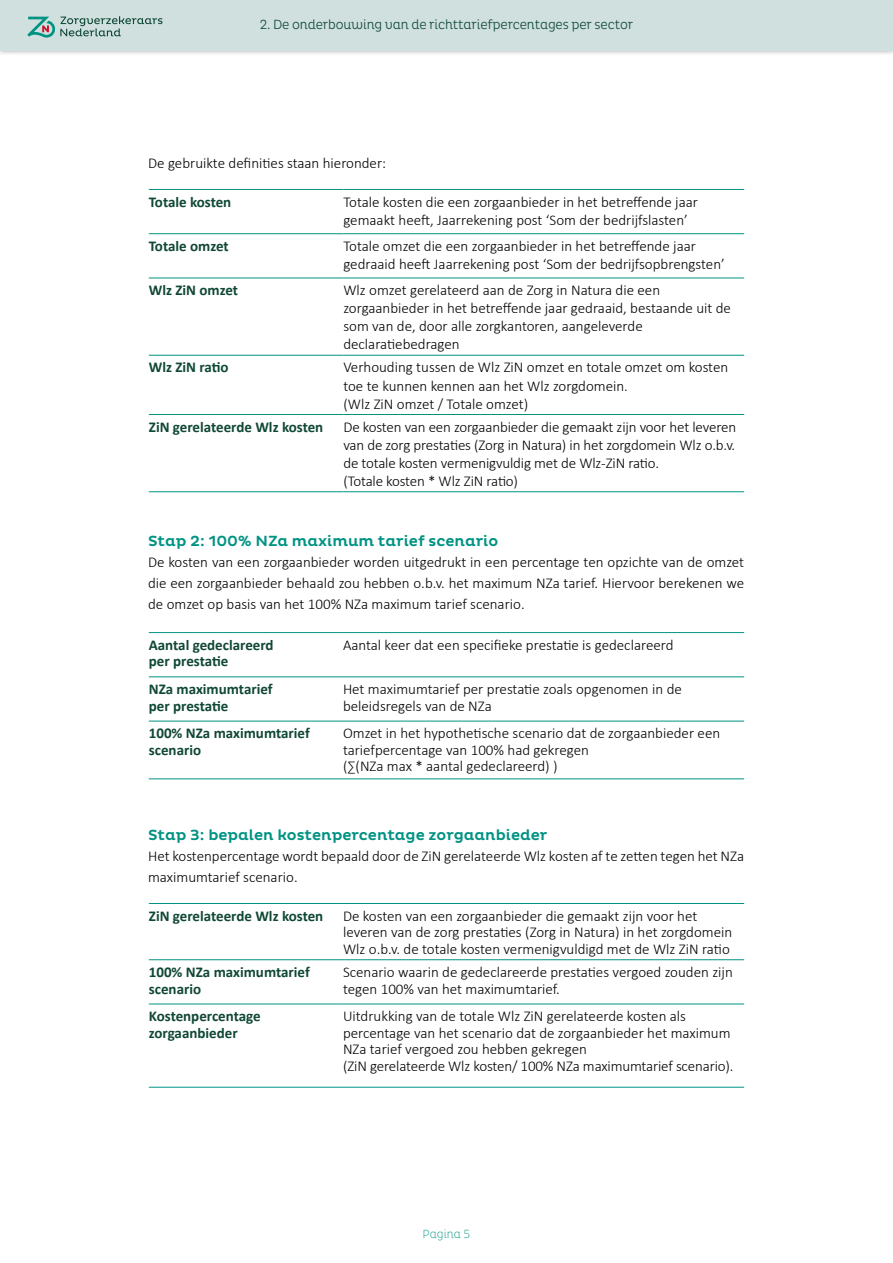
<style>
.page{position:relative;width:893px;height:1263px;background:#fff}
.page>*{position:absolute;margin:0;border:0;box-sizing:border-box;transform-origin:0 0}
.t1{font:300 15px/18px "Calibri";color:#000}
.t2{font:700 15px "Calibri";color:#0f4735}
.t3{font:500 15px "Pluto";color:#009383}
.t4{font:300 13.5px "Pluto Cond";letter-spacing:-.01em;color:#0f4735}
.t5{font:200 12px "Pluto Cond";color:#009383}
</style>
<div class="page">
<hr style="left:149px;top:1087px;width:194px;height:1px;background:#009383">
<hr style="left:343px;top:1087px;width:401px;height:1px;background:#009383">
<hr style="left:149px;top:1004px;width:194px;height:1px;background:#009383">
<hr style="left:343px;top:1004px;width:401px;height:1px;background:#009383">
<hr style="left:149px;top:959px;width:194px;height:1px;background:#009383">
<hr style="left:343px;top:959px;width:401px;height:1px;background:#009383">
<hr style="left:149px;top:903px;width:194px;height:1px;background:#009383">
<hr style="left:343px;top:903px;width:401px;height:1px;background:#009383">
<hr style="left:149px;top:778px;width:194px;height:1px;background:#009383">
<hr style="left:343px;top:778px;width:401px;height:1px;background:#009383">
<hr style="left:149px;top:721px;width:194px;height:1px;background:#009383">
<hr style="left:343px;top:721px;width:401px;height:1px;background:#009383">
<hr style="left:149px;top:676px;width:194px;height:1px;background:#009383">
<hr style="left:343px;top:676px;width:401px;height:1px;background:#009383">
<hr style="left:149px;top:632px;width:194px;height:1px;background:#009383">
<hr style="left:343px;top:632px;width:401px;height:1px;background:#009383">
<hr style="left:149px;top:491px;width:194px;height:1px;background:#009383">
<hr style="left:343px;top:491px;width:401px;height:1px;background:#009383">
<hr style="left:149px;top:414px;width:194px;height:1px;background:#009383">
<hr style="left:343px;top:414px;width:401px;height:1px;background:#009383">
<hr style="left:149px;top:355px;width:194px;height:1px;background:#009383">
<hr style="left:343px;top:355px;width:401px;height:1px;background:#009383">
<hr style="left:149px;top:278px;width:194px;height:1px;background:#009383">
<hr style="left:343px;top:278px;width:401px;height:1px;background:#009383">
<hr style="left:149px;top:233px;width:194px;height:1px;background:#009383">
<hr style="left:343px;top:233px;width:401px;height:1px;background:#009383">
<hr style="left:149px;top:189px;width:194px;height:1px;background:#009383">
<hr style="left:343px;top:189px;width:401px;height:1px;background:#009383">
<div style="left:0;top:0;width:893px;height:56px;background:#000;opacity:.4"></div>
<div style="left:0;top:0;width:893px;height:50px;background:#cfe0de"></div>
<svg style="left:27px;top:16px;width:135px;height:22px"></svg>
<p class="t4" style="left:260px;top:17px;width:375px">2. De onderbouwing van de richttariefpercentages per sector</p>
<p class="t1" style="left:148px;top:154px;width:240px">De gebruikte definities staan hieronder:</p>
<p class="t2" style="left:149px;top:191px;width:84px">Totale kosten</p>
<p class="t1" style="left:343px;top:193px;width:356px">Totale kosten die een zorgaanbieder in het betreffende jaar gemaakt heeft, Jaarrekening post ‘Som der bedrijfslasten’</p>
<p class="t2" style="left:149px;top:235px;width:81px">Totale omzet</p>
<p class="t1" style="left:343px;top:237px;width:383px">Totale omzet die een zorgaanbieder in het betreffende jaar gedraaid heeft Jaarrekening post ‘Som der bedrijfsopbrengsten’</p>
<p class="t2" style="left:149px;top:280px;width:91px">Wlz ZiN omzet</p>
<p class="t1" style="left:343px;top:281px;width:389px">Wlz omzet gerelateerd aan de Zorg in Natura die een zorgaanbieder in het betreffende jaar gedraaid, bestaande uit de som van de, door alle zorgkantoren, aangeleverde declaratiebedragen</p>
<p class="t2" style="left:149px;top:357px;width:81px">Wlz ZiN ratio</p>
<p class="t1" style="left:343px;top:358px;width:386px">Verhouding tussen de Wlz ZiN omzet en totale omzet om kosten toe te kunnen kennen aan het Wlz zorgdomein.<br>(Wlz ZiN omzet / Totale omzet)</p>
<p class="t2" style="left:149px;top:416px;width:176px">ZiN gerelateerde Wlz kosten</p>
<p class="t1" style="left:343px;top:418px;width:394px">De kosten van een zorgaanbieder die gemaakt zijn voor het leveren van de zorg prestaties (Zorg in Natura) in het zorgdomein Wlz o.b.v. de totale kosten vermenigvuldig met de Wlz-ZiN ratio.<br>(Totale kosten * Wlz ZiN ratio)</p>
<p class="t3" style="left:148px;top:532px;width:352px">Stap 2: 100% NZa maximum tarief scenario</p>
<p class="t1" style="left:148px;top:551px;width:597px;line-height:21px;text-align:justify">De kosten van een zorgaanbieder worden uitgedrukt in een percentage ten opzichte van de omzet die een zorgaanbieder behaald zou hebben o.b.v. het maximum NZa tarief. Hiervoor berekenen we de omzet op basis van het 100% NZa maximum tarief scenario.</p>
<p class="t2" style="left:149px;top:634px;width:126px">Aantal gedeclareerd</p>
<p class="t1" style="left:343px;top:636px;width:332px">Aantal keer dat een specifieke prestatie is gedeclareerd</p>
<h5 class="t2" style="left:149px;top:651px;width:81px">per prestatie</h5>
<p class="t2" style="left:149px;top:678px;width:125px">NZa maximumtarief</p>
<p class="t1" style="left:343px;top:680px;width:340px">Het maximumtarief per prestatie zoals opgenomen in de</p>
<p class="t2" style="left:149px;top:695px;width:81px">per prestatie</p>
<p class="t1" style="left:343px;top:696px;width:150px">beleidsregels van de NZa</p>
<p class="t2" style="left:149px;top:723px;width:162px">100% NZa maximumtarief</p>
<p class="t1" style="left:343px;top:724px;width:379px">Omzet in het hypothetische scenario dat de zorgaanbieder een</p>
<p class="t2" style="left:149px;top:739px;width:54px">scenario</p>
<p class="t1" style="left:343px;top:741px;width:247px">tariefpercentage van 100% had gekregen</p>
<p class="t1" style="left:343px;top:757px;width:216px">(∑(NZa max * aantal gedeclareerd) )</p>
<p class="t3" style="left:148px;top:826px;width:401px">Stap 3: bepalen kostenpercentage zorgaanbieder</p>
<p class="t1" style="left:148px;top:845px;width:597px;line-height:21px">Het kostenpercentage wordt bepaald door de ZiN gerelateerde Wlz kosten af te zetten tegen het NZa maximumtarief scenario.</p>
<p class="t2" style="left:149px;top:905px;width:176px">ZiN gerelateerde Wlz kosten</p>
<p class="t1" style="left:343px;top:907px;width:391px;line-height:16.5px">De kosten van een zorgaanbieder die gemaakt zijn voor het leveren van de zorg prestaties (Zorg in Natura) in het zorgdomein<br>Wlz o.b.v. de totale kosten vermenigvuldigd met de Wlz ZiN ratio</p>
<p class="t2" style="left:149px;top:961px;width:162px">100% NZa maximumtarief</p>
<p class="t1" style="left:343px;top:963px;width:391px">Scenario waarin de gedeclareerde prestaties vergoed zouden zijn</p>
<p class="t2" style="left:149px;top:978px;width:54px">scenario</p>
<p class="t1" style="left:343px;top:979px;width:218px">tegen 100% van het maximumtarief.</p>
<p class="t2" style="left:149px;top:1006px;width:113px">Kostenpercentage</p>
<p class="t1" style="left:343px;top:1007px;width:345px">Uitdrukking van de totale Wlz ZiN gerelateerde kosten als</p>
<p class="t2" style="left:149px;top:1022px;width:90px">zorgaanbieder</p>
<p class="t1" style="left:343px;top:1024px;width:392px;line-height:16.5px">percentage van het scenario dat de zorgaanbieder het maximum<br>NZa tarief vergoed zou hebben gekregen<br>(ZiN gerelateerde Wlz kosten/ 100% NZa maximumtarief scenario).</p>
<p class="t5" style="left:423px;top:1227px;width:49px">Pagina 5</p>
</div>
